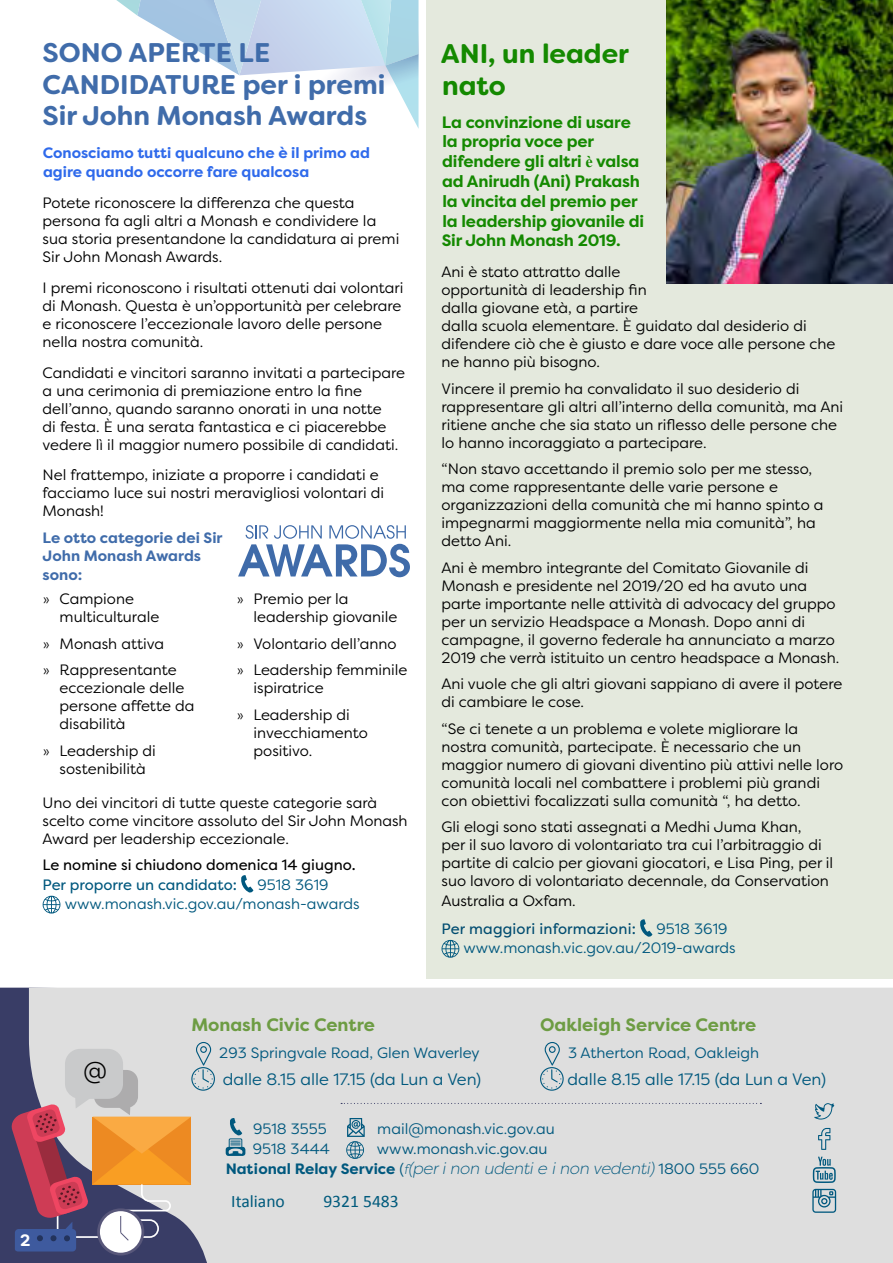
<style>
.page{position:relative;width:893px;height:1263px;background:#fff}
.page>*{position:absolute;margin:0;border:0;box-sizing:border-box;transform-origin:0 0}
.t1{font:700 27px/31.5px "Filson Soft";color:#406caa}
.t2{font:700 27px/31.5px "Filson Soft";color:#148900}
.t3{font:22.5px "Filson Pro";color:#000}
.t4{font:700 18px "Filson Pro";color:#6d9c43}
.t5{font:17.7px/26px "Calibri";color:#005a7c}
.t6{font:700 16.5px/19.8px "Filson Pro";letter-spacing:-.01em;color:#148900}
.t7{font:italic 300 16.5px "Filson Pro";letter-spacing:-.01em;color:#00587e}
.t8{font:16.5px "Filson Pro";color:#00587d}
.t9{font:700 16.5px "Filson Soft";color:#fff}
.t10{font:15px/18px "Filson Pro";color:#000}
.t11{font:15px/19.5px "Filson Pro";color:#00587e}
.t12{font:700 15px/19.5px "Filson Pro";color:#2f6aeb}
.t13{font:700 15px/18px "Filson Pro";color:#406caa}
.t14{font:15px "Filson Pro";color:#000}
.t15{font:15px "Filson Pro";letter-spacing:.01em;color:#004c70}
.t16{font:15px "Filson Pro";color:#00587e}
.s1{font-family:"Calibri";font-weight:300}
.s2{font-family:"Times New Roman"}
.s3{font-weight:700;font-style:normal;font-size:15px}
.s4{font-weight:400;font-style:normal;font-size:15px}
.s5{font-size:13.5px}
</style>
<div class="page">
<svg style="left:116px;top:0;width:302px;height:128px"></svg>
<div style="left:427px;top:0;width:466px;height:978px;background:#e4e9dd"></div>
<img style="left:666px;top:0;width:227px;height:284px">
<svg style="left:640px;top:919px;width:12px;height:18px"></svg>
<svg style="left:441px;top:940px;width:18px;height:18px"></svg>
<svg style="left:238px;top:525px;width:172px;height:52px"></svg>
<svg style="left:241px;top:875px;width:12px;height:18px"></svg>
<svg style="left:43px;top:896px;width:17px;height:17px"></svg>
<div style="left:0;top:988px;width:29px;height:275px;background:#393d66"></div>
<div style="left:29px;top:988px;width:864px;height:275px;background:#dedede"></div>
<svg style="left:226px;top:1118px;width:19px;height:38px"></svg>
<svg style="left:346px;top:1118px;width:19px;height:41px"></svg>
<svg style="left:812px;top:1189px;width:24px;height:24px"></svg>
<svg style="left:813px;top:1157px;width:23px;height:26px"></svg>
<svg style="left:814px;top:1103px;width:20px;height:16px"></svg>
<svg style="left:818px;top:1128px;width:12px;height:22px"></svg>
<svg style="left:540px;top:1042px;width:24px;height:49px"></svg>
<div style="left:97px;top:1208px;width:47px;height:47px;border:3px solid #58577a;border-radius:50%"></div>
<svg style="left:10px;top:1042px;width:205px;height:209px;background:#b29693"></svg>
<svg style="left:341px;top:1103px;width:420px;height:1px"></svg>
<h1 class="t1" style="left:42px;top:37px;width:344px">SONO APERTE LE<br>CANDIDATURE per i premi<br>Sir John Monash Awards</h1>
<p class="t12" style="left:43px;top:143px;width:329px">Conosciamo tutti qualcuno che è il primo ad agire quando occorre fare qualcosa</p>
<p class="t10" style="left:43px;top:193px;width:358px">Potete riconoscere la differenza che questa persona fa agli altri a Monash e condividere la sua storia presentandone la candidatura ai premi Sir John Monash Awards.</p>
<p class="t10" style="left:43px;top:278px;width:362px">I premi riconoscono i risultati ottenuti dai volontari di Monash. Questa è un’opportunità per celebrare e riconoscere l’eccezionale lavoro delle persone nella nostra comunità.</p>
<p class="t10" style="left:43px;top:363px;width:364px">Candidati e vincitori saranno invitati a partecipare a una cerimonia di premiazione entro la fine dell’anno, quando saranno onorati in una notte<br>di festa. È una serata fantastica e ci piacerebbe vedere lì il maggior numero possibile di candidati.</p>
<p class="t10" style="left:43px;top:466px;width:343px">Nel frattempo, iniziate a proporre i candidati e facciamo luce sui nostri meravigliosi volontari di<br>Monash!</p>
<p class="t13" style="left:43px;top:529px;width:181px">Le otto categorie dei Sir<br>John Monash Awards</p>
<p class="t13" style="left:43px;top:566px;width:41px">sono:</p>
<p class="t10" style="left:254px;top:589px;width:145px;text-indent:-17px"><span class="s1">»</span> Premio per la leadership giovanile</p>
<p class="t10" style="left:237px;top:630px;width:172px;line-height:26.5px"><span class="s1">»</span> Volontario dell’anno <span class="s1">»</span> Leadership femminile</p>
<p class="t10" style="left:237px;top:674px;width:115px;line-height:26.5px;text-indent:17px">ispiratrice<br><span class="s1">»</span> Leadership di</p>
<p class="t10" style="left:254px;top:723px;width:116px">invecchiamento positivo.</p>
<p class="t10" style="left:43px;top:793px;width:367px">Uno dei vincitori di tutte queste categorie sarà scelto come vincitore assoluto del Sir John Monash<br>Award per leadership eccezionale.</p>
<p class="t14" style="left:43px;top:855px;width:314px">Le nomine si chiudono domenica 14 giugno.</p>
<p class="t16" style="left:43px;top:874px;width:196px">Per proporre un candidato:</p>
<p class="t10" style="left:60px;top:589px;width:101px;text-indent:-17px"><span class="s1">»</span> Campione multiculturale</p>
<p class="t10" style="left:43px;top:630px;width:136px;line-height:26.5px"><span class="s1">»</span> Monash attiva<br><span class="s1">»</span> Rappresentante</p>
<p class="t10" style="left:60px;top:678px;width:136px">eccezionale delle persone affette da disabilità</p>
<p class="t10" style="left:43px;top:741px;width:115px;text-align:center"><span class="s1">»</span> Leadership di sostenibilità</p>
<p class="t11" style="left:65px;top:874px;width:296px;text-indent:193px">9518 3619 www.monash.vic.gov.au/monash-awards</p>
<h1 class="t2" style="left:441px;top:38px;width:190px">ANI, un leader nato</h1>
<p class="t6" style="left:442px;top:112px;width:204px">La convinzione di usare la propria voce per difendere gli altri <span class="s2">è</span> valsa ad Anirudh (Ani) Prakash la vincita del premio per la leadership giovanile di<br>Sir John Monash 2019.</p>
<p class="t10" style="left:441px;top:262px;width:395px">Ani è stato attratto dalle<br>opportunità di leadership fin<br>dalla giovane età, a partire<br>dalla scuola elementare. È guidato dal desiderio di difendere ciò che è giusto e dare voce alle persone che ne hanno più bisogno.</p>
<p class="t10" style="left:441px;top:379px;width:403px">Vincere il premio ha convalidato il suo desiderio di rappresentare gli altri all’interno della comunità, ma Ani ritiene anche che sia stato un riflesso delle persone che lo hanno incoraggiato a partecipare.</p>
<p class="t10" style="left:441px;top:459px;width:383px">“Non stavo accettando il premio solo per me stesso, ma come rappresentante delle varie persone e organizzazioni della comunità che mi hanno spinto a impegnarmi maggiormente nella mia comunità”, ha detto Ani.</p>
<p class="t10" style="left:441px;top:558px;width:399px">Ani è membro integrante del Comitato Giovanile di Monash e presidente nel 2019/20 ed ha avuto una parte importante nelle attività di advocacy del gruppo per un servizio Headspace a Monash. Dopo anni di campagne, il governo federale ha annunciato a marzo 2019 che verrà istituito un centro headspace a Monash.</p>
<p class="t10" style="left:441px;top:674px;width:402px">Ani vuole che gli altri giovani sappiano di avere il potere di cambiare le cose.</p>
<p class="t10" style="left:441px;top:719px;width:403px">“Se ci tenete a un problema e volete migliorare la nostra comunità, partecipate. È necessario che un maggior numero di giovani diventino più attivi nelle loro comunità locali nel combattere i problemi più grandi con obiettivi focalizzati sulla comunità “, ha detto.</p>
<p class="t10" style="left:441px;top:817px;width:393px">Gli elogi sono stati assegnati a Medhi Juma Khan,<br>per il suo lavoro di volontariato tra cui l’arbitraggio di partite di calcio per giovani giocatori, e Lisa Ping, per il suo lavoro di volontariato decennale, da Conservation</p>
<p class="t10" style="left:441px;top:891px;width:136px">Australia a Oxfam.</p>
<p class="t15" style="left:441px;top:918px;width:196px">Per maggiori informazioni:</p>
<p class="t11" style="left:463px;top:918px;width:274px;text-indent:193px">9518 3619 www.monash.vic.gov.au/2019-awards</p>
<p class="t9" style="left:20px;top:1230px;width:12px">2</p>
<p class="t4" style="left:191px;top:1013px;width:185px">Monash Civic Centre</p>
<p class="t11" style="left:219px;top:1043px;width:262px">293 Springvale Road, Glen Waverley</p>
<p class="t8" style="left:223px;top:1068px;width:260px">dalle 8.15 alle 17.15 (da Lun a Ven)</p>
<p class="t11" style="left:253px;top:1118px;width:75px">9518 3555</p>
<p class="t11" style="left:377px;top:1118px;width:179px">mail@monash.vic.gov.au</p>
<p class="t11" style="left:253px;top:1139px;width:78px">9518 3444</p>
<p class="t11" style="left:377px;top:1139px;width:172px">www.monash.vic.gov.au</p>
<p class="t7" style="left:226px;top:1157px;width:535px"><span class="s3">National Relay Service</span> <span class="s4">(</span><span class="s5">f</span>(per i non udenti e i non vedenti) <span class="s4">1800 555 660</span></p>
<p class="t4" style="left:540px;top:1013px;width:218px">Oakleigh Service Centre</p>
<p class="t11" style="left:568px;top:1043px;width:193px">3 Atherton Road, Oakleigh</p>
<h2 class="t3" style="left:83px;top:1056px;width:25px">@</h2>
<p class="t8" style="left:568px;top:1068px;width:260px">dalle 8.15 alle 17.15 (da Lun a Ven)</p>
<p class="t5" style="left:232px;top:1112px;width:66px">Ελληνικά</p>
<p class="t5" style="left:323px;top:1112px;width:77px">9321 5482<br>9321 5481</p>
<p class="t5" style="left:323px;top:1188px;width:77px">9321 5483</p>
<p class="t5" style="left:323px;top:1163px;width:77px">7005 3002</p>
<p class="t5" style="left:231px;top:1188px;width:55px">Italiano</p>
</div>
